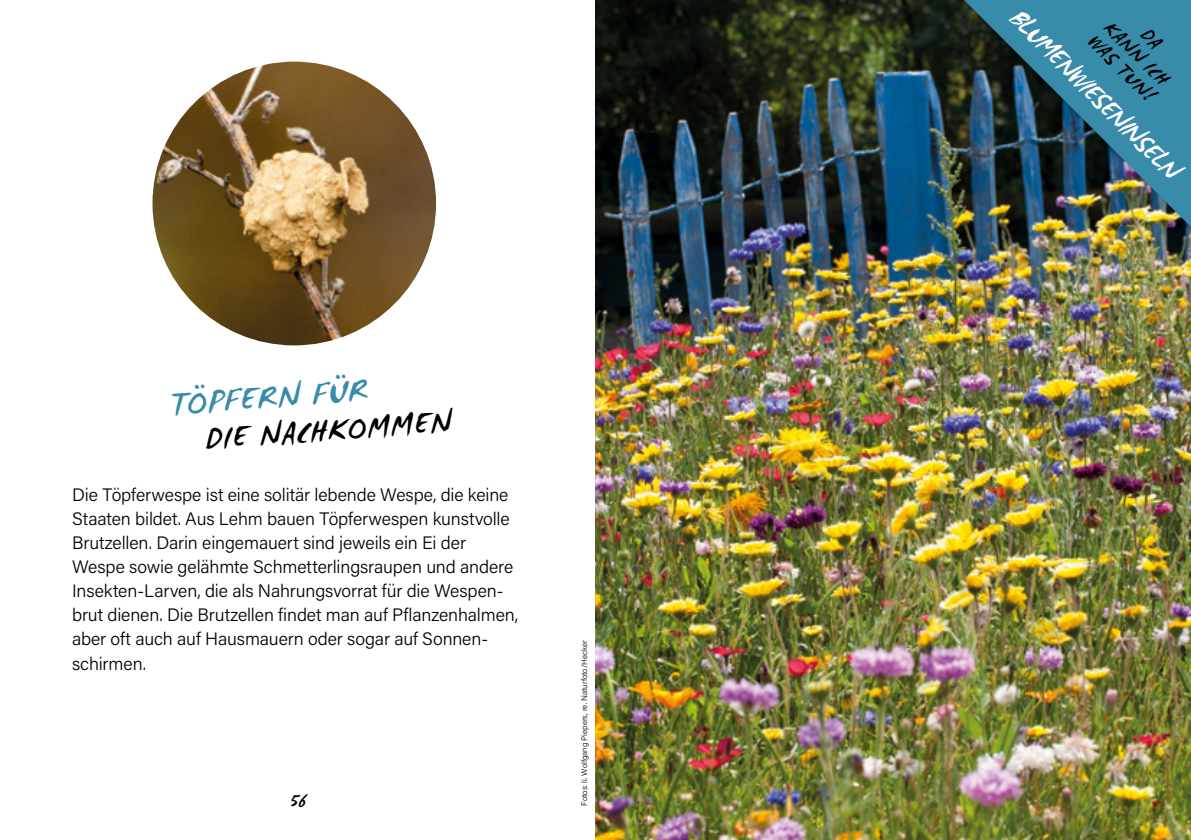
<style>
.page{position:relative;width:1191px;height:840px;background:#fff}
.page>*{position:absolute;margin:0;border:0;box-sizing:border-box;transform-origin:0 0}
.t1{font:36px "WC Mano Negra Bta";color:#398baa}
.t2{font:34px "WC Mano Negra Bta";color:#000}
.t3{font:30px "WC Mano Negra Bta";color:#fff;scale:.95 1}
.t4{font:22px/21px "WC Mano Negra Bta";color:#000;text-align:center}
.t5{font:300 18px/24px "Acumin Pro";letter-spacing:-.005em;color:#000}
.t6{font:18px "WC Mano Negra Bta";color:#000}
.t7{font:300 8px "Acumin Pro";color:#000}
</style>
<div class="page">
<img style="left:595px;top:0;width:596px;height:839px">
<div style="left:930px;top:0;width:261px;height:261px;background:#000;opacity:.3"></div>
<img style="left:964px;top:0;width:227px;height:227px">
<img style="left:152px;top:62px;width:284px;height:283px;border-radius:142px">
<h1 class="t1" style="left:167px;top:382px;width:200px;rotate:-4deg">TÖPFERN FÜR</h1>
<h2 class="t2" style="left:203px;top:418px;width:248px;rotate:-4deg">DIE NACHKOMMEN</h2>
<p class="t5" style="left:72px;top:482px;width:448px">Die Töpferwespe ist eine solitär lebende Wespe, die keine Staaten bildet. Aus Lehm bauen Töpferwespen kunstvolle Brutzellen. Darin eingemauert sind jeweils ein Ei der Wespe sowie gelähmte Schmetterlingsraupen und andere Insekten-Larven, die als Nahrungsvorrat für die Wespen&shy;brut dienen. Die Brutzellen findet man auf Pflanzenhalmen, aber oft auch auf Hausmauern oder sogar auf Sonnen&shy;schirmen.</p>
<p class="t6" style="left:289px;top:789px;width:22px">56</p>
<p class="t7" style="left:579px;top:805px;width:167px;rotate:-90deg">Fotos: li. Wolfgang Piepers, re. Naturfoto/Hecker</p>
<h3 class="t3" style="left:1027px;top:0;width:242px;rotate:45deg">BLUMENWIESENINSELN</h3>
<p class="t4" style="left:1127px;top:1px;width:87px;rotate:45deg">DA<br>KANN ICH<br>WAS TUN!</p>
</div>
